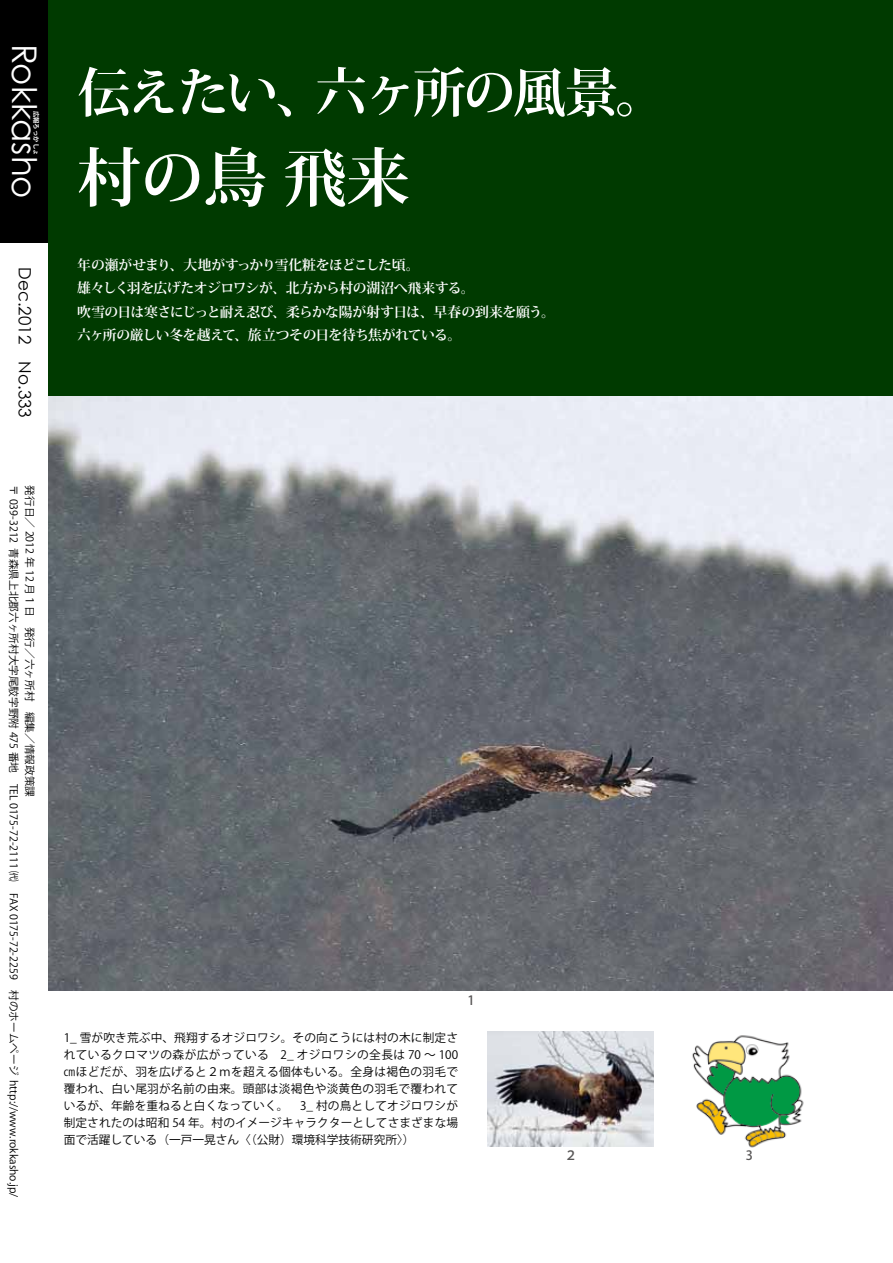
<style>
.page{position:relative;width:893px;height:1263px;background:#fff}
.page>*{position:absolute;margin:0;border:0;box-sizing:border-box;transform-origin:0 0}
.t1{font:700 63.75px "Koz Min Pro";letter-spacing:-.01em;color:#fff}
.t2{font:700 53.1px "Koz Min Pro";letter-spacing:-.07em;color:#fff}
.t3{font:34.05px "Century Gothic";color:#fff}
.t4{font:16.95px "Century Gothic";color:#000}
.t5{font:700 13.8px/23.4px "Koz Min Pro";letter-spacing:-.035em;color:#fff}
.t6{font:500 12.75px "Koz Go Pro";color:#595757}
.t7{font:11.7px/17px "Koz Go Pro";color:#000;text-align:justify}
.t8{font:10.65px "Koz Go Pro";color:#000}
.t9{font:700 6.45px "Koz Go Pro";color:#fff}
</style>
<div class="page">
<img style="left:49px;top:395px;width:844px;height:596px">
<div style="left:0;top:0;width:49px;height:242px;background:#000"></div>
<div style="left:49px;top:0;width:844px;height:395px;background:#003a00"></div>
<img style="left:692px;top:1035px;width:112px;height:113px">
<img style="left:488px;top:1031px;width:166px;height:115px">
<h3 class="t3" style="left:48px;top:44px;width:156px;rotate:90deg">Rokkasho</h3>
<p class="t9" style="left:40px;top:111px;width:46px;rotate:90deg">広報ろっかしょ</p>
<h2 class="t2" style="left:77px;top:54px;width:252px">伝えたい、</h2>
<h1 class="t1" style="left:77px;top:131px;width:334px">村の鳥飛来</h1>
<h2 class="t2" style="left:315px;top:54px;width:355px">六ヶ所の風景。</h2>
<h3 class="t4" style="left:37px;top:267px;width:79px;rotate:90deg">Dec.2012</h3>
<p class="t5" style="left:77px;top:252px;width:479px">年の瀬がせまり、大地がすっかり雪化粧をほどこした頃。<br>雄々しく羽を広げたオジロワシが、北方から村の湖沼へ飛来する。<br>吹雪の日は寒さにじっと耐え忍び、柔らかな陽が射す日は、早春の到来を願う。六ヶ所の厳しい冬を越えて、旅立つその日を待ち焦がれている。</p>
<h3 class="t4" style="left:37px;top:361px;width:58px;rotate:90deg">No.333</h3>
<p class="t8" style="left:37px;top:485px;width:313px;rotate:90deg">発行日／ 2012 年 12 月１日　発行／六ヶ所村　編集／情報政策課</p>
<p class="t8" style="left:21px;top:485px;width:59px;rotate:90deg">〒 039-3212</p>
<p class="t8" style="left:21px;top:548px;width:528px;rotate:90deg">青森県上北郡六ヶ所村大字尾駮字野附 475 番地　TEL 0175-72-2111 ㈹　FAX 0175-72-2259　村のホームページ</p>
<p class="t8" style="left:21px;top:1080px;width:119px;rotate:90deg">http://www.rokkasho j p. /</p>
<p class="t7" style="left:64px;top:1029px;width:396px">_1 雪が吹き荒ぶ中、飛翔するオジロワシ。その向こうには村の木に制定されているクロマツの森が広がっている　 _2 オジロワシの全長は 70 ~ 100㎝ほどだが、羽を広げると２ｍを超える個体もいる。全身は褐色の羽毛で覆われ、白い尾羽が名前の由来。頭部は淡褐色や淡黄色の羽毛で覆われているが、年齢を重ねると白くなっていく。　 _3 村の鳥としてオジロワシが制定されたのは昭和 54 年。村のイメージキャラクターとしてさまざまな場面で活躍している（一戸一晃さん〈（公財）環境科学技術研究所 (〈</p>
<p class="t6" style="left:467px;top:992px;width:9px">1</p>
<p class="t6" style="left:564px;top:1147px;width:14px">２</p>
<p class="t6" style="left:746px;top:1147px;width:9px">3</p>
</div>
